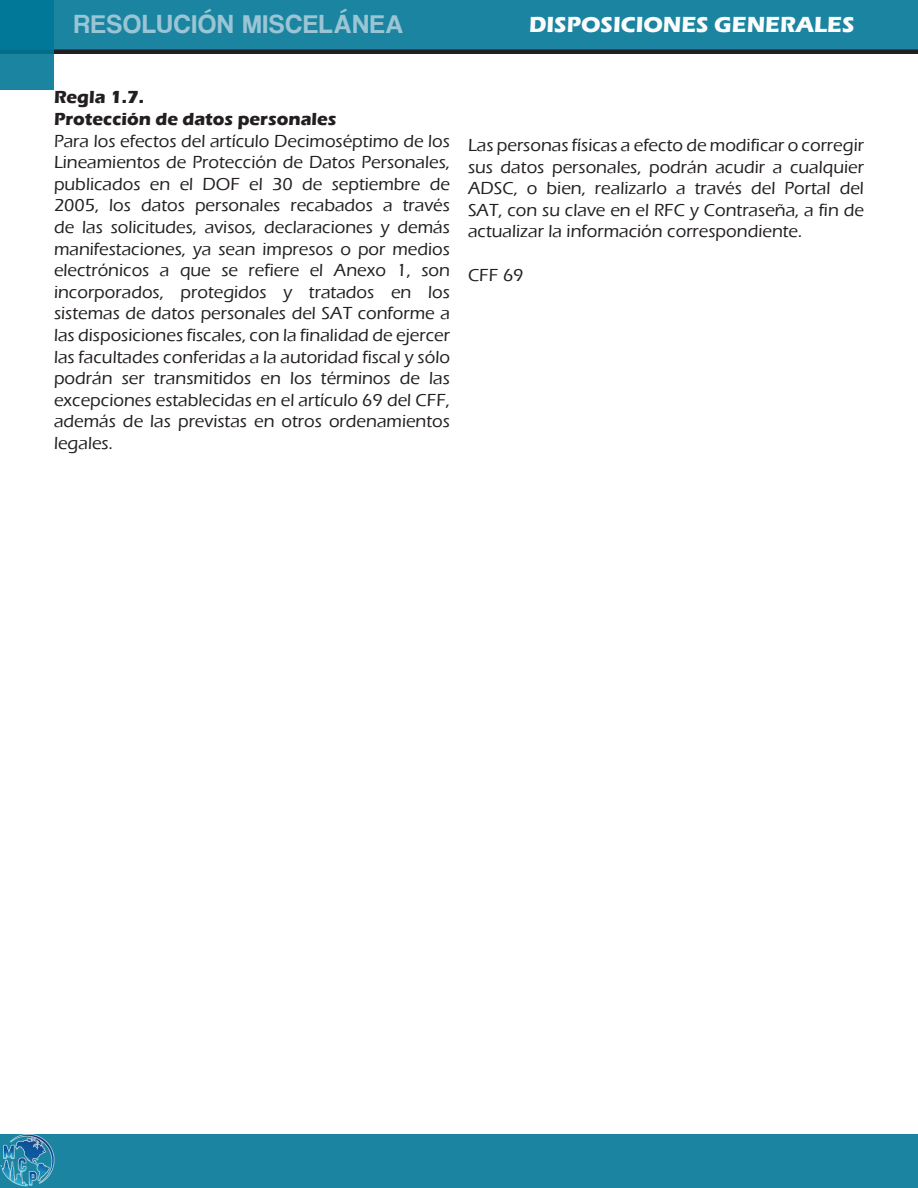
<style>
.page{position:relative;width:918px;height:1188px;background:#fff}
.page>*{position:absolute;margin:0;border:0;box-sizing:border-box;transform-origin:0 0}
.t1{font:27px "Coolvetica Rg";letter-spacing:.05em;color:#9ac5d5}
.t2{font:700 22.5px "Eras ITC";color:#fcfcfc}
.t3{font:500 18px/21.6px "Eras ITC";color:#231f20;text-align:justify}
.t4{font:700 18px "Eras ITC";color:#231f20}
</style>
<div class="page">
<div style="left:0;top:0;width:918px;height:54px;background:#1a84a1"></div>
<hr style="left:0;top:50px;width:918px;height:4px;background:#231f20">
<svg style="left:0;top:0;width:54px;height:90px;background:#0b7c9a"></svg>
<div style="left:0;top:1134px;width:918px;height:54px;background:#1a84a1"></div>
<img style="left:0;top:1134px;width:55px;height:53px">
<h1 class="t1" style="left:74px;top:8px;width:331px">RESOLUCIÓN MISCELÁNEA</h1>
<p class="t2" style="left:529px;top:11px;width:327px">DISPOSICIONES GENERALES</p>
<p class="t4" style="left:54px;top:86px;width:92px">Regla 1.7.</p>
<p class="t4" style="left:54px;top:109px;width:284px">Protección de datos personales</p>
<p class="t3" style="left:54px;top:130px;width:398px">Para los efectos del artículo Decimoséptimo de los Lineamientos de Protección de Datos Personales, publicados en el DOF el 30 de septiembre de 2005, los datos personales recabados a través de las solicitudes, avisos, declaraciones y demás manifestaciones, ya sean impresos o por medios electrónicos a que se refiere el Anexo 1, son incorporados, protegidos y tratados en los sistemas de datos personales del SAT conforme a las disposiciones fiscales, con la finalidad de ejercer las facultades conferidas a la autoridad fiscal y sólo podrán ser transmitidos en los términos de las excepciones establecidas en el artículo 69 del CFF, además de las previstas en otros ordenamientos legales.</p>
<p class="t3" style="left:468px;top:134px;width:398px">Las personas físicas a efecto de modificar o corregir sus datos personales, podrán acudir a cualquier ADSC, o bien, realizarlo a través del Portal del SAT, con su clave en el RFC y Contraseña, a fin de actualizar la información correspondiente.</p>
<p class="t3" style="left:468px;top:264px;width:57px">CFF 69</p>
</div>
